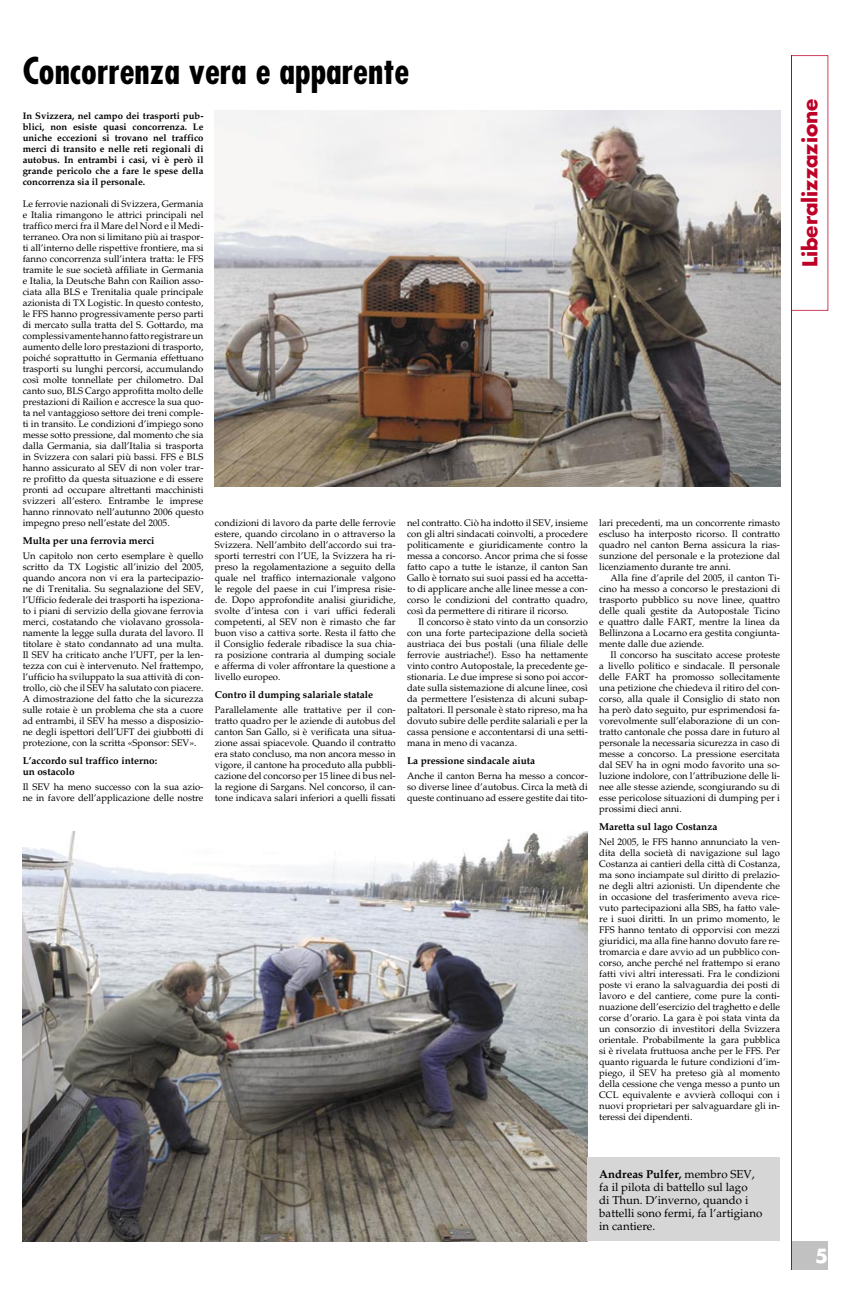
<style>
.page{position:relative;width:851px;height:1309px;background:#fff}
.page>*{position:absolute;margin:0;border:0;box-sizing:border-box;transform-origin:0 0}
.t1{font:700 condensed 36px "Futura";color:#000}
.t2{font:700 20px "Futura";color:#be0027}
.t3{font:700 19px "Futura";color:#fff}
.t4{font:11.5px/13px "Palatino";color:#000}
.t5{font:700 10px/11px "Palatino";color:#000}
.t6{font:9.5px/11px "Palatino";color:#000;text-align:justify}
.t7{font:700 9.5px/11px "Palatino";color:#000;text-align:justify}
.s1{font-weight:700}
</style>
<div class="page">
<img style="left:23px;top:831px;width:564px;height:409px">
<div style="left:791px;top:1240px;width:37px;height:29px;background:#c1c1c1"></div>
<svg style="left:792px;top:55px;width:36px;height:255px"></svg>
<hr style="left:791px;top:55px;width:1px;height:1214px;background:#be0027">
<img style="left:215px;top:111px;width:565px;height:375px">
<div style="left:587px;top:1157px;width:193px;height:83px;background:#d6d6d6"></div>
<h1 class="t1" style="left:23px;top:48px;width:388px">Concorrenza vera e apparente</h1>
<p class="t7" style="left:23px;top:110px;width:182px">In Svizzera, nel campo dei trasporti pub&shy;blici, non esiste quasi concorrenza. Le uniche eccezioni si trovano nel traffico merci di transito e nelle reti regionali di autobus. In entrambi i casi, vi è però il grande pericolo che a fare le spese della concorrenza sia il personale.</p>
<p class="t6" style="left:23px;top:198px;width:182px">Le ferrovie nazionali di Svizzera, Germania e Italia rimangono le attrici principali nel traffico merci fra il Mare del Nord e il Medi&shy;terraneo. Ora non si limitano più ai traspor&shy;ti all’interno delle rispettive frontiere, ma si fanno concorrenza sull’intera tratta: le FFS tramite le sue società affiliate in Germania e Italia, la Deutsche Bahn con Railion asso&shy;ciata alla BLS e Trenitalia quale principale azionista di TX Logistic. In questo contesto, le FFS hanno progressivamente perso parti di mercato sulla tratta del S. Gottardo, ma complessivamente hanno fatto registrare un aumento delle loro prestazioni di trasporto, poiché soprattutto in Germania effettuano trasporti su lunghi percorsi, accumulando così molte tonnellate per chilometro. Dal canto suo, BLS Cargo approfitta molto delle prestazioni di Railion e accresce la sua quo&shy;ta nel vantaggioso settore dei treni comple&shy;ti in transito. Le condizioni d’impiego sono messe sotto pressione, dal momento che sia dalla Germania, sia dall’Italia si trasporta in Svizzera con salari più bassi. FFS e BLS hanno assicurato al SEV di non voler trar&shy;re profitto da questa situazione e di essere pronti ad occupare altrettanti macchinisti svizzeri all’estero. Entrambe le imprese hanno rinnovato nell’autunno 2006 questo impegno preso nell’estate del 2005.</p>
<p class="t5" style="left:23px;top:535px;width:133px">Multa per una ferrovia merci</p>
<p class="t6" style="left:23px;top:550px;width:182px">Un capitolo non certo esemplare è quello scritto da TX Logistic all’inizio del 2005, quando ancora non vi era la partecipazio&shy;ne di Trenitalia. Su segnalazione del SEV, l’Ufficio federale dei trasporti ha ispeziona&shy;to i piani di servizio della giovane ferrovia merci, costatando che violavano grossola&shy;namente la legge sulla durata del lavoro. Il titolare è stato condannato ad una multa.<br>Il SEV ha criticato anche l’UFT, per la len&shy;tezza con cui è intervenuto. Nel frattempo, l’ufficio ha sviluppato la sua attività di con&shy;trollo, ciò che il SEV ha salutato con piacere.<br>A dimostrazione del fatto che la sicurezza sulle rotaie è un problema che sta a cuore ad entrambi, il SEV ha messo a disposizio&shy;ne degli ispettori dell’UFT dei giubbotti di protezione, con la scritta «Sponsor: SEV».</p>
<p class="t5" style="left:23px;top:755px;width:136px">L’accordo sul traffico interno: un ostacolo</p>
<p class="t6" style="left:23px;top:781px;width:182px">Il SEV ha meno successo con la sua azio&shy;ne in favore dell’applicazione delle nostre</p>
<p class="t6" style="left:215px;top:517px;width:182px">condizioni di lavoro da parte delle ferrovie estere, quando circolano in o attraverso la Svizzera. Nell’ambito dell’accordo sui tra&shy;sporti terrestri con l’UE, la Svizzera ha ri&shy;preso la regolamentazione a seguito della quale nel traffico internazionale valgono le regole del paese in cui l’impresa risie&shy;de. Dopo approfondite analisi giuridiche, svolte d’intesa con i vari uffici federali competenti, al SEV non è rimasto che far buon viso a cattiva sorte. Resta il fatto che il Consiglio federale ribadisce la sua chia&shy;ra posizione contraria al dumping sociale e afferma di voler affrontare la questione a livello europeo.</p>
<p class="t5" style="left:215px;top:689px;width:160px">Contro il dumping salariale statale</p>
<p class="t6" style="left:215px;top:704px;width:182px">Parallelamente alle trattative per il con&shy;tratto quadro per le aziende di autobus del canton San Gallo, si è verificata una situa&shy;zione assai spiacevole. Quando il contratto era stato concluso, ma non ancora messo in vigore, il cantone ha proceduto alla pubbli&shy;cazione del concorso per 15 linee di bus nel&shy;la regione di Sargans. Nel concorso, il can&shy;tone indicava salari inferiori a quelli fissati</p>
<p class="t6" style="left:407px;top:517px;width:182px">nel contratto. Ciò ha indotto il SEV, insieme con gli altri sindacati coinvolti, a procedere politicamente e giuridicamente contro la messa a concorso. Ancor prima che si fosse fatto capo a tutte le istanze, il canton San Gallo è tornato sui suoi passi ed ha accetta&shy;to di applicare anche alle linee messe a con&shy;corso le condizioni del contratto quadro, così da permettere di ritirare il ricorso.</p>
<p class="t6" style="left:407px;top:616px;width:182px;text-indent:11px">Il concorso è stato vinto da un consorzio con una forte partecipazione della società austriaca dei bus postali (una filiale delle ferrovie austriache!). Esso ha nettamente vinto contro Autopostale, la precedente ge&shy;stionaria. Le due imprese si sono poi accor&shy;date sulla sistemazione di alcune linee, così da permettere l’esistenza di alcuni subap&shy;paltatori. Il personale è stato ripreso, ma ha dovuto subire delle perdite salariali e per la cassa pensione e accontentarsi di una setti&shy;mana in meno di vacanza.</p>
<p class="t5" style="left:407px;top:755px;width:130px">La pressione sindacale aiuta</p>
<p class="t6" style="left:407px;top:770px;width:182px">Anche il canton Berna ha messo a concor&shy;so diverse linee d’autobus. Circa la metà di queste continuano ad essere gestite dai tito-</p>
<p class="t6" style="left:599px;top:517px;width:182px">lari precedenti, ma un concorrente rimasto escluso ha interposto ricorso. Il contratto quadro nel canton Berna assicura la rias&shy;sunzione del personale e la protezione dal licenziamento durante tre anni.</p>
<p class="t6" style="left:599px;top:572px;width:182px;text-indent:11px">Alla fine d’aprile del 2005, il canton Ti&shy;cino ha messo a concorso le prestazioni di trasporto pubblico su nove linee, quattro delle quali gestite da Autopostale Ticino e quattro dalle FART, mentre la linea da Bellinzona a Locarno era gestita congiunta&shy;mente dalle due aziende.</p>
<p class="t6" style="left:599px;top:649px;width:182px;text-indent:11px">Il concorso ha suscitato accese proteste a livello politico e sindacale. Il personale delle FART ha promosso sollecitamente una petizione che chiedeva il ritiro del con&shy;corso, alla quale il Consiglio di stato non ha però dato seguito, pur esprimendosi fa&shy;vorevolmente sull’elaborazione di un con&shy;tratto cantonale che possa dare in futuro al personale la necessaria sicurezza in caso di messe a concorso. La pressione esercitata dal SEV ha in ogni modo favorito una so&shy;luzione indolore, con l’attribuzione delle li&shy;nee alle stesse aziende, scongiurando su di esse pericolose situazioni di dumping per i prossimi dieci anni.</p>
<p class="t5" style="left:599px;top:821px;width:120px">Maretta sul lago Costanza</p>
<p class="t6" style="left:599px;top:836px;width:182px">Nel 2005, le FFS hanno annunciato la ven&shy;dita della società di navigazione sul lago Costanza ai cantieri della città di Costanza, ma sono inciampate sul diritto di prelazio&shy;ne degli altri azionisti. Un dipendente che in occasione del trasferimento aveva rice&shy;vuto partecipazioni alla SBS, ha fatto vale&shy;re i suoi diritti. In un primo momento, le FFS hanno tentato di opporvisi con mezzi giuridici, ma alla fine hanno dovuto fare re&shy;tromarcia e dare avvio ad un pubblico con&shy;corso, anche perché nel frattempo si erano fatti vivi altri interessati. Fra le condizioni poste vi erano la salvaguardia dei posti di lavoro e del cantiere, come pure la conti&shy;nuazione dell’esercizio del traghetto e delle corse d’orario. La gara è poi stata vinta da un consorzio di investitori della Svizzera orientale. Probabilmente la gara pubblica si è rivelata fruttuosa anche per le FFS. Per quanto riguarda le future condizioni d’im&shy;piego, il SEV ha preteso già al momento della cessione che venga messo a punto un CCL equivalente e avvierà colloqui con i nuovi proprietari per salvaguardare gli in&shy;teressi dei dipendenti.</p>
<p class="t4" style="left:599px;top:1167px;width:165px"><span class="s1">Andreas Pulfer,</span> membro SEV, fa il pilota di battello sul lago<br>di Thun. D’inverno, quando i battelli sono fermi, fa l’artigiano in cantiere.</p>
<h2 class="t2" style="left:796px;top:267px;width:170px;rotate:-90deg">Liberalizzazione</h2>
<h3 class="t3" style="left:815px;top:1242px;width:15px">5</h3>
</div>
